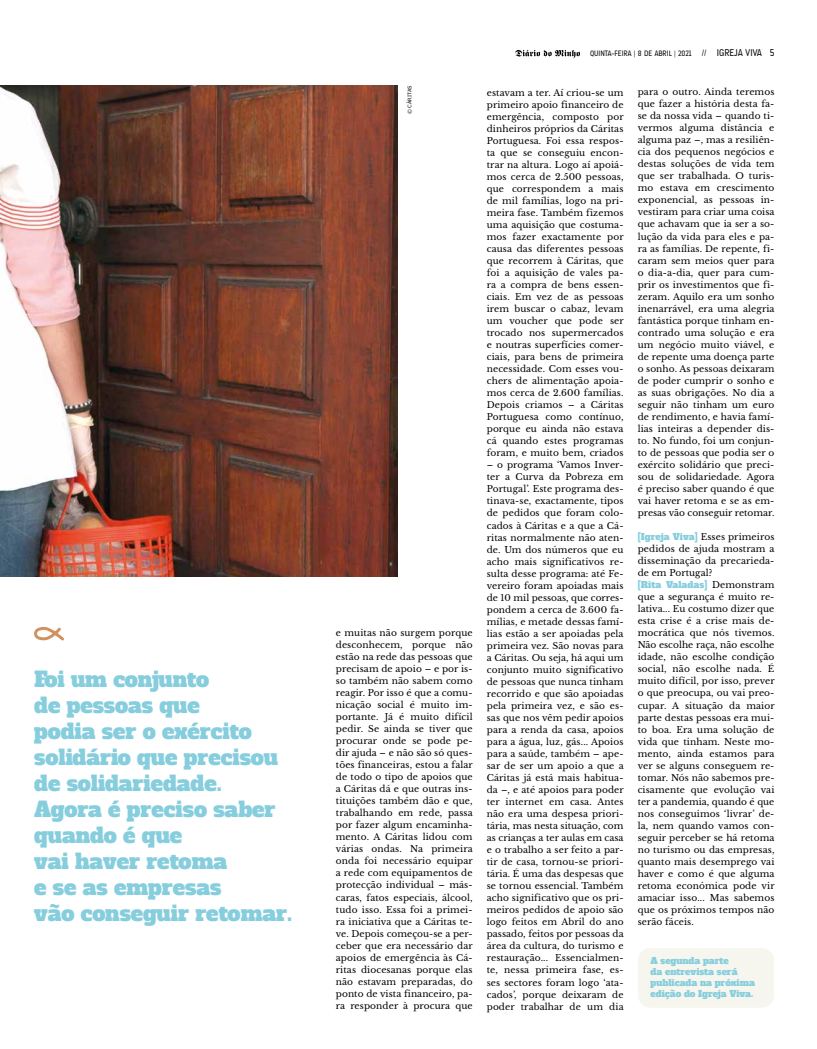
<style>
.page{position:relative;width:817px;height:1049px;background:#fff}
.page>*{position:absolute;margin:0;border:0;box-sizing:border-box;transform-origin:0 0}
.t1{font:21px/26px "Alfa Slab One";color:#86cedd}
.t2{font:9px/12px "Libre Baskerville";letter-spacing:.01em;color:#000;text-align:justify}
.t3{font:9px/10.8px "Alfa Slab One";color:#86cedd}
.t4{font:8px "A Udimat";color:#000}
.t5{font:5px "Verdana";color:#000}
.s1{font-size:10px}
.s2{font-family:"Alfa Slab One";color:#86cedd}
.s3{font-family:"Libre Baskerville";color:#000}
</style>
<div class="page">
<svg style="left:515px;top:50px;width:65px;height:8px"></svg>
<img style="left:0;top:85px;width:397px;height:491px">
<svg style="left:34px;top:627px;width:30px;height:14px"></svg>
<div style="left:638px;top:948px;width:135px;height:60px;background:#f6f5ee;border-radius:12px"></div>
<h1 class="t1" style="left:34px;top:667px;width:259px">Foi um conjunto<br>de pessoas que<br>podia ser o exército solidário que precisou de solidariedade.<br>Agora é preciso saber quando é que<br>vai haver retoma<br>e se as empresas<br>vão conseguir retomar.</h1>
<p class="t4" style="left:590px;top:49px;width:186px">QUINTA-FEIRA | 8 DE ABRIL | 2021 // <span class="s1">IGREJA VIVA 5</span></p>
<p class="t5" style="left:406px;top:114px;width:30px;rotate:-90deg">© CÁRITAS</p>
<p class="t2" style="left:637px;top:86px;width:138px">para o outro. Ainda teremos que fazer a história desta fa&shy;se da nossa vida – quando ti&shy;vermos alguma distância e alguma paz –, mas a resiliên&shy;cia dos pequenos negócios e destas soluções de vida tem que ser trabalhada. O turis&shy;mo estava em crescimento exponencial, as pessoas in&shy;vestiram para criar uma coisa que achavam que ia ser a so&shy;lução da vida para eles e pa&shy;ra as famílias. De repente, fi&shy;caram sem meios quer para o dia-a-dia, quer para cum&shy;prir os investimentos que fi&shy;zeram. Aquilo era um sonho inenarrável, era uma alegria fantástica porque tinham en&shy;contrado uma solução e era um negócio muito viável, e de repente uma doença parte o sonho. As pessoas deixaram de poder cumprir o sonho e as suas obrigações. No dia a seguir não tinham um euro de rendimento, e havia famí&shy;lias inteiras a depender dis&shy;to. No fundo, foi um conjun&shy;to de pessoas que podia ser o exército solidário que preci&shy;sou de solidariedade. Agora é preciso saber quando é que vai haver retoma e se as em&shy;presas vão conseguir retomar.</p>
<p class="t2" style="left:637px;top:531px;width:138px"><span class="s2">[Igreja Viva]</span> Esses primeiros pedidos de ajuda mostram a disseminação da precarieda&shy;de em Portugal?</p>
<p class="t3" style="left:637px;top:580px;width:138px">[Rita Valadas] <span class="s3">Demonstram</span></p>
<p class="t2" style="left:637px;top:591px;width:138px">que a segurança é muito re&shy;lativa... Eu costumo dizer que esta crise é a crise mais de&shy;mocrática que nós tivemos.<br>Não escolhe raça, não escolhe idade, não escolhe condição social, não escolhe nada. É muito difícil, por isso, prever o que preocupa, ou vai preo&shy;cupar. A situação da maior parte destas pessoas era mui&shy;to boa. Era uma solução de vida que tinham. Neste mo&shy;mento, ainda estamos para ver se alguns conseguem re&shy;tomar. Nós não sabemos pre&shy;cisamente que evolução vai ter a pandemia, quando é que nos conseguimos ‘livrar’ de&shy;la, nem quando vamos con&shy;seguir perceber se há retoma no turismo ou das empresas, quanto mais desemprego vai haver e como é que alguma retoma económica pode vir amaciar isso... Mas sabemos que os próximos tempos não serão fáceis.</p>
<p class="t2" style="left:486px;top:86px;width:138px">estavam a ter. Aí criou-se um primeiro apoio financeiro de emergência, composto por dinheiros próprios da Cáritas Portuguesa. Foi essa respos&shy;ta que se conseguiu encon&shy;trar na altura. Logo aí apoiá&shy;mos cerca de 2.500 pessoas, que correspondem a mais de mil famílias, logo na pri&shy;meira fase. Também fizemos uma aquisição que costuma&shy;mos fazer exactamente por causa das diferentes pessoas que recorrem à Cáritas, que foi a aquisição de vales pa&shy;ra a compra de bens essen&shy;ciais. Em vez de as pessoas irem buscar o cabaz, levam um voucher que pode ser trocado nos supermercados e noutras superfícies comer&shy;ciais, para bens de primeira necessidade. Com esses vou&shy;chers de alimentação apoia&shy;mos cerca de 2.600 famílias.<br>Depois criamos – a Cáritas Portuguesa como contínuo, porque eu ainda não estava cá quando estes programas foram, e muito bem, criados</p>
<p class="t2" style="left:486px;top:459px;width:138px">– o programa ‘Vamos Inver&shy;ter a Curva da Pobreza em Portugal’. Este programa des&shy;tinava-se, exactamente, tipos de pedidos que foram colo&shy;cados à Cáritas e a que a Cá&shy;ritas normalmente não aten&shy;de. Um dos números que eu acho mais significativos re&shy;sulta desse programa: até Fe&shy;vereiro foram apoiadas mais de 10 mil pessoas, que corres&shy;pondem a cerca de 3.600 fa&shy;mílias, e metade dessas famí&shy;lias estão a ser apoiadas pela primeira vez. São novas para a Cáritas. Ou seja, há aqui um conjunto muito significativo de pessoas que nunca tinham recorrido e que são apoiadas pela primeira vez, e são es&shy;sas que nos vêm pedir apoios para a renda da casa, apoios para a água, luz, gás... Apoios para a saúde, também – ape&shy;sar de ser um apoio a que a Cáritas já está mais habitua&shy;da –, e até apoios para poder ter internet em casa. Antes não era uma despesa priori&shy;tária, mas nesta situação, com as crianças a ter aulas em casa e o trabalho a ser feito a par&shy;tir de casa, tornou-se priori&shy;tária. É uma das despesas que se tornou essencial. Também acho significativo que os pri&shy;meiros pedidos de apoio são logo feitos em Abril do ano passado, feitos por pessoas da área da cultura, do turismo e restauração... Essencialmen&shy;te, nessa primeira fase, es&shy;ses sectores foram logo ‘ata&shy;cados’, porque deixaram de poder trabalhar de um dia</p>
<p class="t2" style="left:336px;top:627px;width:138px">e muitas não surgem porque desconhecem, porque não estão na rede das pessoas que precisam de apoio – e por is&shy;so também não sabem como reagir. Por isso é que a comu&shy;nicação social é muito im&shy;portante. Já é muito difícil pedir. Se ainda se tiver que procurar onde se pode pe&shy;dir ajuda – e não são só ques&shy;tões financeiras, estou a falar de todo o tipo de apoios que a Cáritas dá e que outras ins&shy;tituições também dão e que, trabalhando em rede, passa por fazer algum encaminha&shy;mento. A Cáritas lidou com várias ondas. Na primeira onda foi necessário equipar a rede com equipamentos de protecção individual – más&shy;caras, fatos especiais, álcool, tudo isso. Essa foi a primei&shy;ra iniciativa que a Cáritas te&shy;ve. Depois começou-se a per&shy;ceber que era necessário dar apoios de emergência às Cá&shy;ritas diocesanas porque elas não estavam preparadas, do ponto de vista financeiro, pa&shy;ra responder à procura que</p>
<p class="t3" style="left:650px;top:956px;width:106px">A segunda parte<br>da entrevista será publicada na próxima edição do Igreja Viva.</p>
</div>
